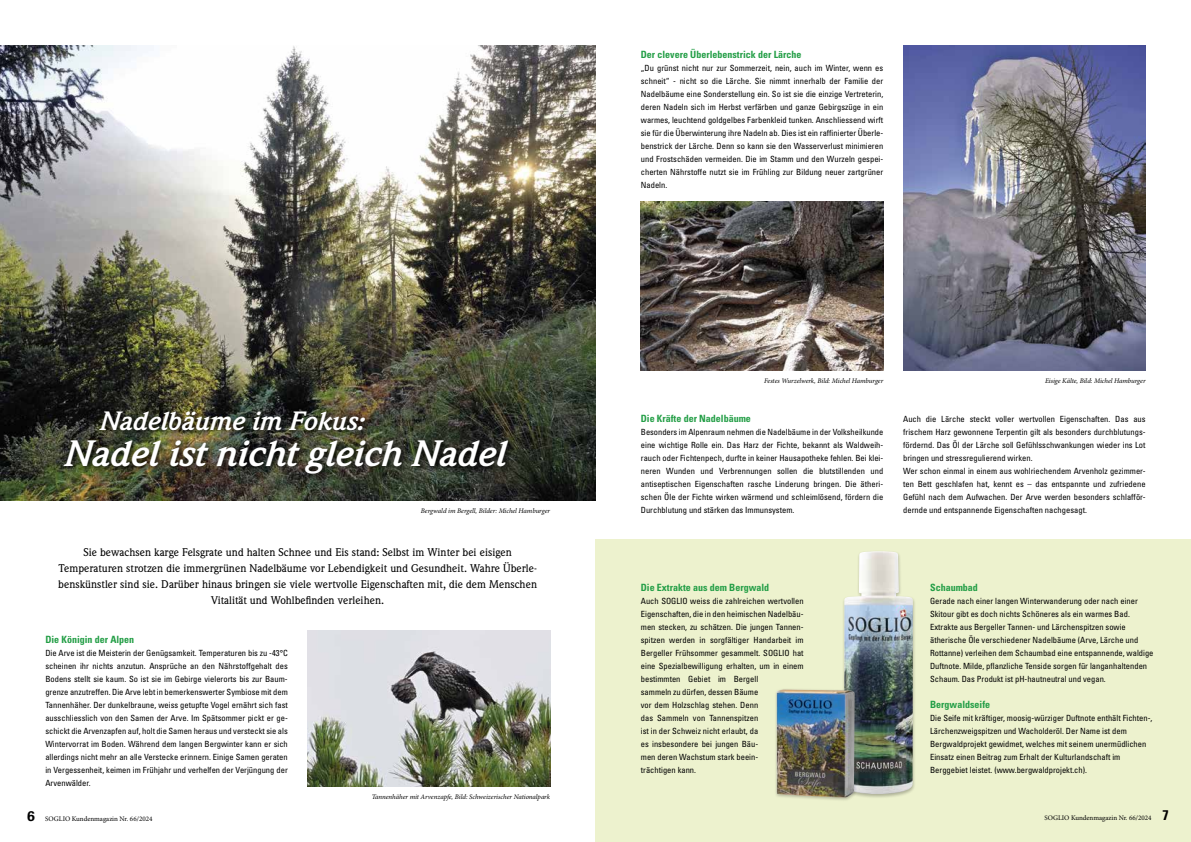
<style>
.page{position:relative;width:1191px;height:842px;background:#fff}
.page>*{position:absolute;margin:0;border:0;box-sizing:border-box;transform-origin:0 0}
.t1{font:italic 700 36px "Weidemann";color:#fff}
.t2{font:italic 700 26px "Weidemann";color:#fff}
.t3{font:700 condensed 14px "Univers";color:#000}
.t4{font:500 11px/16px "Weidemann";color:#000;text-align:center}
.t5{font:700 condensed 10px "Univers";color:#239e46}
.t6{font:condensed 8.5px/13px "Univers";color:#000}
.t7{font:italic 7px "Minion Pro";letter-spacing:-.01em;color:#000}
.t8{font:7px "Minion Pro";color:#000}
.s1{font-family:"Univers";font-weight:700;font-size:14px}
</style>
<div class="page">
<img style="left:0;top:45px;width:595px;height:455px">
<div style="left:595px;top:539px;width:596px;height:303px;background:#edf2ce"></div>
<div style="left:61px;top:408px;width:454px;height:73px;background:#000;opacity:.9"></div>
<img style="left:308px;top:630px;width:242px;height:156px">
<img style="left:641px;top:201px;width:242px;height:169px">
<div style="left:841px;top:550px;width:75px;height:248px;background:#000;opacity:.26"></div>
<img style="left:844px;top:551px;width:69px;height:244px">
<img style="left:903px;top:45px;width:242px;height:325px">
<div style="left:774px;top:688px;width:84px;height:114px;background:#000;opacity:.26"></div>
<img style="left:776px;top:689px;width:78px;height:108px">
<p class="t5" style="left:641px;top:49px;width:162px">Der clevere Überlebenstrick der Lärche</p>
<p class="t6" style="left:641px;top:62px;width:244px;text-align:justify">„Du grünst nicht nur zur Sommerzeit, nein, auch im Winter, wenn es schneit“ - nicht so die Lärche. Sie nimmt innerhalb der Familie der Nadelbäume eine Sonderstellung ein. So ist sie die einzige Vertreterin, deren Nadeln sich im Herbst verfärben und ganze Gebirgszüge in ein warmes, leuchtend goldgelbes Farbenkleid tunken. Anschliessend wirft sie für die Überwinterung ihre Nadeln ab. Dies ist ein raffinierter Überle&shy;benstrick der Lärche. Denn so kann sie den Wasserverlust minimieren und Frostschäden vermeiden. Die im Stamm und den Wurzeln gespei&shy;cherten Nährstoffe nutzt sie im Frühling zur Bildung neuer zartgrüner Nadeln.</p>
<h2 class="t2" style="left:98px;top:406px;width:266px">Nadelbäume im Fokus:</h2>
<h1 class="t1" style="left:62px;top:432px;width:443px">Nadel ist nicht gleich Nadel</h1>
<p class="t7" style="left:421px;top:506px;width:131px">Bergwald im Bergell, Bilder: Michel Hamburger</p>
<p class="t4" style="left:58px;top:544px;width:480px">Sie bewachsen karge Felsgrate und halten Schnee und Eis stand: Selbst im Winter bei eisigen Temperaturen strotzen die immergrünen Nadelbäume vor Lebendigkeit und Gesundheit. Wahre Überle&shy;benskünstler sind sie. Darüber hinaus bringen sie viele wertvolle Eigenschaften mit, die dem Menschen Vitalität und Wohlbefinden verleihen.</p>
<p class="t5" style="left:45px;top:634px;width:90px">Die Königin der Alpen</p>
<p class="t6" style="left:45px;top:647px;width:244px;text-align:justify">Die Arve ist die Meisterin der Genügsamkeit. Temperaturen bis zu -43°C scheinen ihr nichts anzutun. Ansprüche an den Nährstoffgehalt des Bodens stellt sie kaum. So ist sie im Gebirge vielerorts bis zur Baum&shy;grenze anzutreffen. Die Arve lebt in bemerkenswerter Symbiose mit dem Tannenhäher. Der dunkelbraune, weiss getupfte Vogel ernährt sich fast ausschliesslich von den Samen der Arve. Im Spätsommer pickt er ge&shy;schickt die Arvenzapfen auf, holt die Samen heraus und versteckt sie als Wintervorrat im Boden. Während dem langen Bergwinter kann er sich allerdings nicht mehr an alle Verstecke erinnern. Einige Samen geraten in Vergessenheit, keimen im Frühjahr und verhelfen der Verjüngung der Arvenwälder.</p>
<p class="t7" style="left:372px;top:792px;width:180px">Tannenhäher mit Arvenzapfe, Bild: Schweizerischer Nationalpark</p>
<p class="t7" style="left:764px;top:376px;width:121px">Festes Wurzelwerk, Bild: Michel Hamburger</p>
<p class="t7" style="left:1045px;top:376px;width:102px">Eisige Kälte, Bild: Michel Hamburger</p>
<p class="t5" style="left:641px;top:413px;width:111px">Die Kräfte der Nadelbäume</p>
<p class="t6" style="left:641px;top:426px;width:244px;text-align:justify">Besonders im Alpenraum nehmen die Nadelbäume in der Volksheilkunde eine wichtige Rolle ein. Das Harz der Fichte, bekannt als Waldweih&shy;rauch oder Fichtenpech, durfte in keiner Hausapotheke fehlen. Bei klei&shy;neren Wunden und Verbrennungen sollen die blutstillenden und antiseptischen Eigenschaften rasche Linderung bringen. Die ätheri&shy;schen Öle der Fichte wirken wärmend und schleimlösend, fördern die Durchblutung und stärken das Immunsystem.</p>
<p class="t6" style="left:903px;top:413px;width:244px">Auch die Lärche steckt voller wertvollen Eigenschaften. Das aus frischem Harz gewonnene Terpentin gilt als besonders durchblutungs&shy;fördernd. Das Öl der Lärche soll Gefühlsschwankungen wieder ins Lot bringen und stressregulierend wirken.<br>Wer schon einmal in einem aus wohlriechendem Arvenholz gezimmer&shy;ten Bett geschlafen hat, kennt es – das entspannte und zufriedene Gefühl nach dem Aufwachen. Der Arve werden besonders schlafför&shy;dernde und entspannende Eigenschaften nachgesagt.</p>
<p class="t5" style="left:641px;top:582px;width:130px">Die Extrakte aus dem Bergwald</p>
<p class="t6" style="left:641px;top:595px;width:164px">Auch SOGLIO weiss die zahlreichen wertvollen Eigenschaften, die in den heimischen Nadelbäu&shy;men stecken, zu schätzen. Die jungen Tannen&shy;spitzen werden in sorgfältiger Handarbeit im Bergeller Frühsommer gesammelt. SOGLIO hat eine Spezialbewilligung erhalten, um in einem bestimmten Gebiet im Bergell<br>sammeln zu dürfen, dessen Bäume<br>vor dem Holzschlag stehen. Denn<br>das Sammeln von Tannenspitzen<br>ist in der Schweiz nicht erlaubt, da<br>es insbesondere bei jungen Bäu-<br>men deren Wachstum stark beein-<br>trächtigen kann.</p>
<p class="t5" style="left:930px;top:582px;width:49px">Schaumbad</p>
<p class="t6" style="left:930px;top:595px;width:225px">Gerade nach einer langen Winterwanderung oder nach einer Skitour gibt es doch nichts Schöneres als ein warmes Bad.<br>Extrakte aus Bergeller Tannen- und Lärchenspitzen sowie ätherische Öle verschiedener Nadelbäume (Arve, Lärche und Rottanne) verleihen dem Schaumbad eine entspannende, waldige Duftnote. Milde, pflanzliche Tenside sorgen für langanhaltenden Schaum. Das Produkt ist pH-hautneutral und vegan.</p>
<p class="t5" style="left:930px;top:699px;width:61px">Bergwaldseife</p>
<p class="t6" style="left:930px;top:712px;width:224px">Die Seife mit kräftiger, moosig-würziger Duftnote enthält Fichten-, Lärchenzweigspitzen und Wacholderöl. Der Name ist dem Bergwaldprojekt gewidmet, welches mit seinem unermüdlichen Einsatz einen Beitrag zum Erhalt der Kulturlandschaft im Berggebiet leistet. (www.bergwaldprojekt.ch).</p>
<p class="t8" style="left:27px;top:814px;width:127px"><span class="s1">6</span> SOGLIO Kundenmagazin Nr. 66/2024</p>
<p class="t8" style="left:1044px;top:813px;width:109px">SOGLIO Kundenmagazin Nr. 66/2024</p>
<h3 class="t3" style="left:1162px;top:807px;width:8px">7</h3>
</div>
